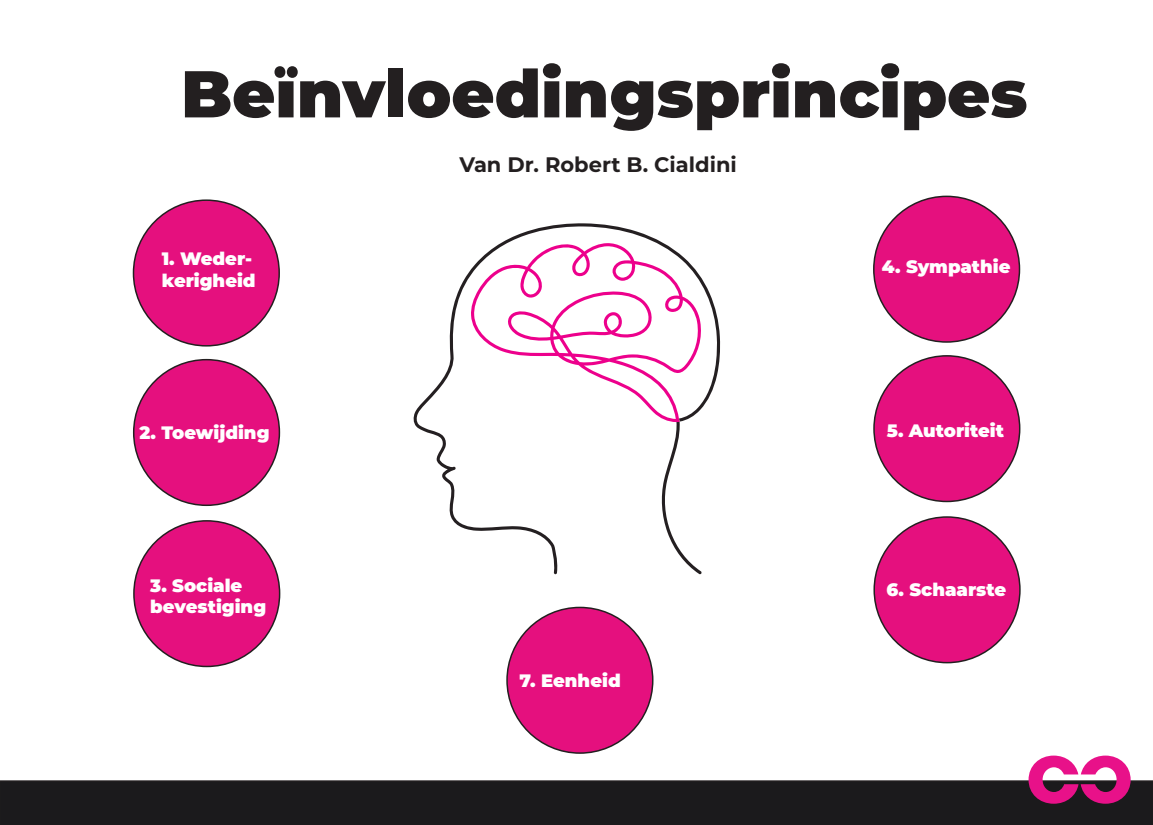
<style>
.page{position:relative;width:1153px;height:825px;background:#fff}
.page>*{position:absolute;margin:0;border:0;box-sizing:border-box;transform-origin:0 0}
.t1{font:900 66px "Montserrat";color:#231f20}
.t2{font:700 21px "Montserrat";color:#231f20}
.t3{font:900 18px "Montserrat";color:#fff}
</style>
<div class="page">
<div style="left:0;top:780px;width:1152px;height:45px;background:#1b1a1c"></div>
<svg style="left:1028px;top:755px;width:102px;height:49px"></svg>
<div style="left:133px;top:200px;width:146px;height:146px;background:#e5107e;border-radius:50%"></div>
<div style="left:134px;top:360px;width:145px;height:145px;background:#e5107e;border-radius:50%"></div>
<div style="left:134px;top:521px;width:145px;height:145px;background:#e5107e;border-radius:50%"></div>
<div style="left:873px;top:196px;width:146px;height:146px;background:#e5107e;border-radius:50%"></div>
<div style="left:873px;top:356px;width:146px;height:145px;background:#e5107e;border-radius:50%"></div>
<div style="left:874px;top:517px;width:145px;height:146px;background:#e5107e;border-radius:50%"></div>
<div style="left:507px;top:607px;width:145px;height:146px;background:#e5107e;border-radius:50%"></div>
<svg style="left:413px;top:223px;width:307px;height:351px"></svg>
<svg style="left:470px;top:243px;width:233px;height:179px"></svg>
<p class="t1" style="left:181px;top:44px;width:847px">Beïnvloedingsprincipes</p>
<p class="t2" style="left:459px;top:149px;width:279px">Van Dr. Robert B. Cialdini</p>
<p class="t3" style="left:162px;top:245px;width:92px">1. Weder-</p>
<p class="t3" style="left:162px;top:267px;width:95px">kerigheid</p>
<p class="t3" style="left:139px;top:419px;width:132px">2. Toewijding</p>
<p class="t3" style="left:150px;top:572px;width:94px">3. Sociale</p>
<p class="t3" style="left:150px;top:593px;width:117px">bevestiging</p>
<p class="t3" style="left:519px;top:667px;width:103px">7. Eenheid</p>
<p class="t3" style="left:881px;top:253px;width:130px">4. Sympathie</p>
<p class="t3" style="left:886px;top:417px;width:119px">5. Autoriteit</p>
<p class="t3" style="left:886px;top:576px;width:121px">6. Schaarste</p>
</div>
